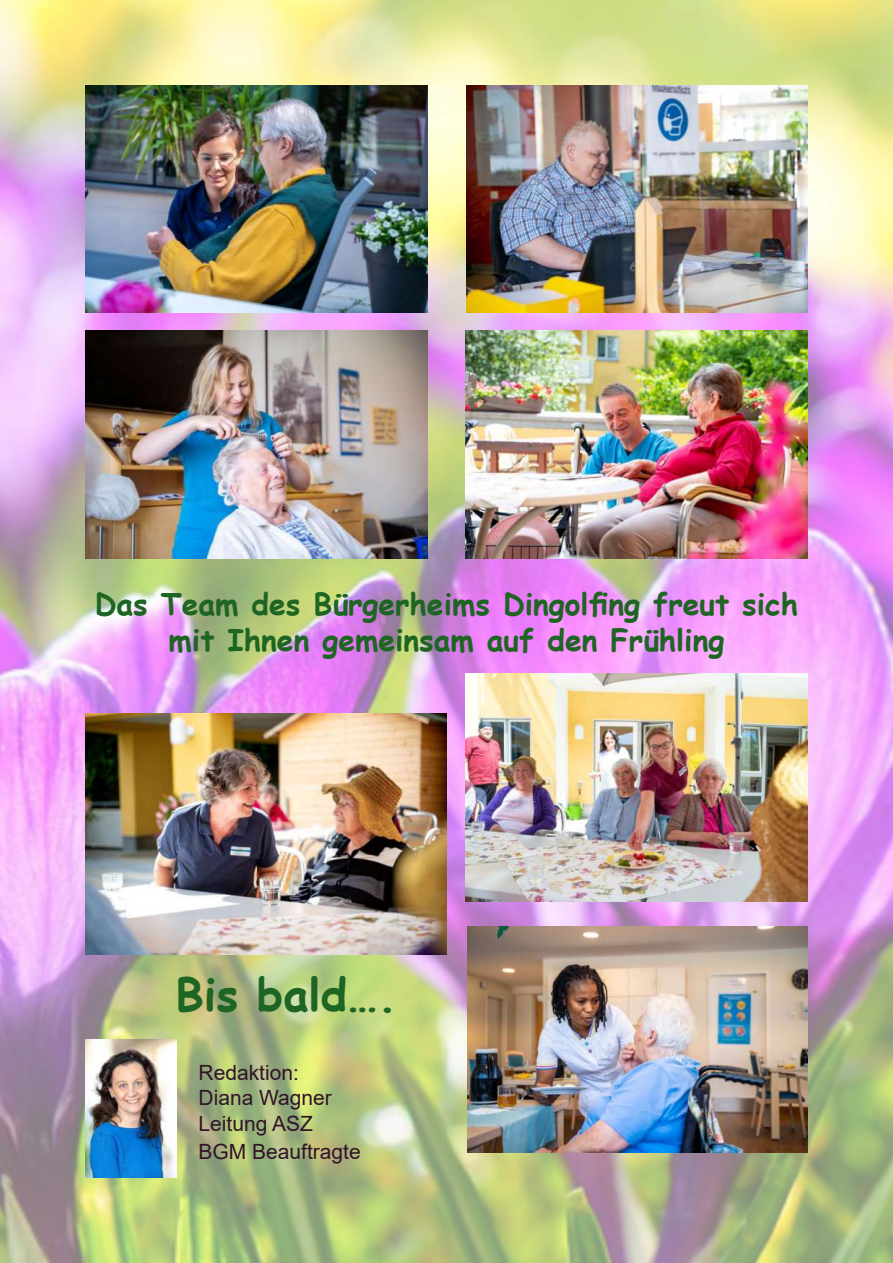
<style>
.page{position:relative;width:893px;height:1263px;background:#fff}
.page>*{position:absolute;margin:0;border:0;box-sizing:border-box;transform-origin:0 0}
.t1{font:700 45px "Comic Sans MS";color:#1e6422}
.t2{font:700 30px/36px "Comic Sans MS";color:#1e6422;text-align:center}
.t3{font:21px/25.5px "Arial";color:#311428}
</style>
<div class="page">
<img style="left:0;top:0;width:893px;height:1263px">
<img style="left:468px;top:926px;width:340px;height:226px">
<img style="left:85px;top:713px;width:361px;height:241px">
<img style="left:467px;top:85px;width:341px;height:228px">
<img style="left:85px;top:1039px;width:91px;height:139px">
<img style="left:466px;top:331px;width:342px;height:228px">
<img style="left:85px;top:331px;width:342px;height:227px">
<img style="left:466px;top:673px;width:342px;height:228px">
<img style="left:85px;top:85px;width:342px;height:228px">
<p class="t2" style="left:95px;top:585px;width:705px">Das Team des Bürgerheims Dingol昀椀ng freut sich mit Ihnen gemeinsam auf den Frühling</p>
<h1 class="t1" style="left:175px;top:961px;width:223px">Bis bald….</h1>
<p class="t3" style="left:198px;top:1060px;width:135px">Redaktion:<br>Diana Wagner<br>Leitung ASZ</p>
<p class="t3" style="left:198px;top:1139px;width:164px">BGM Beauftragte</p>
</div>
